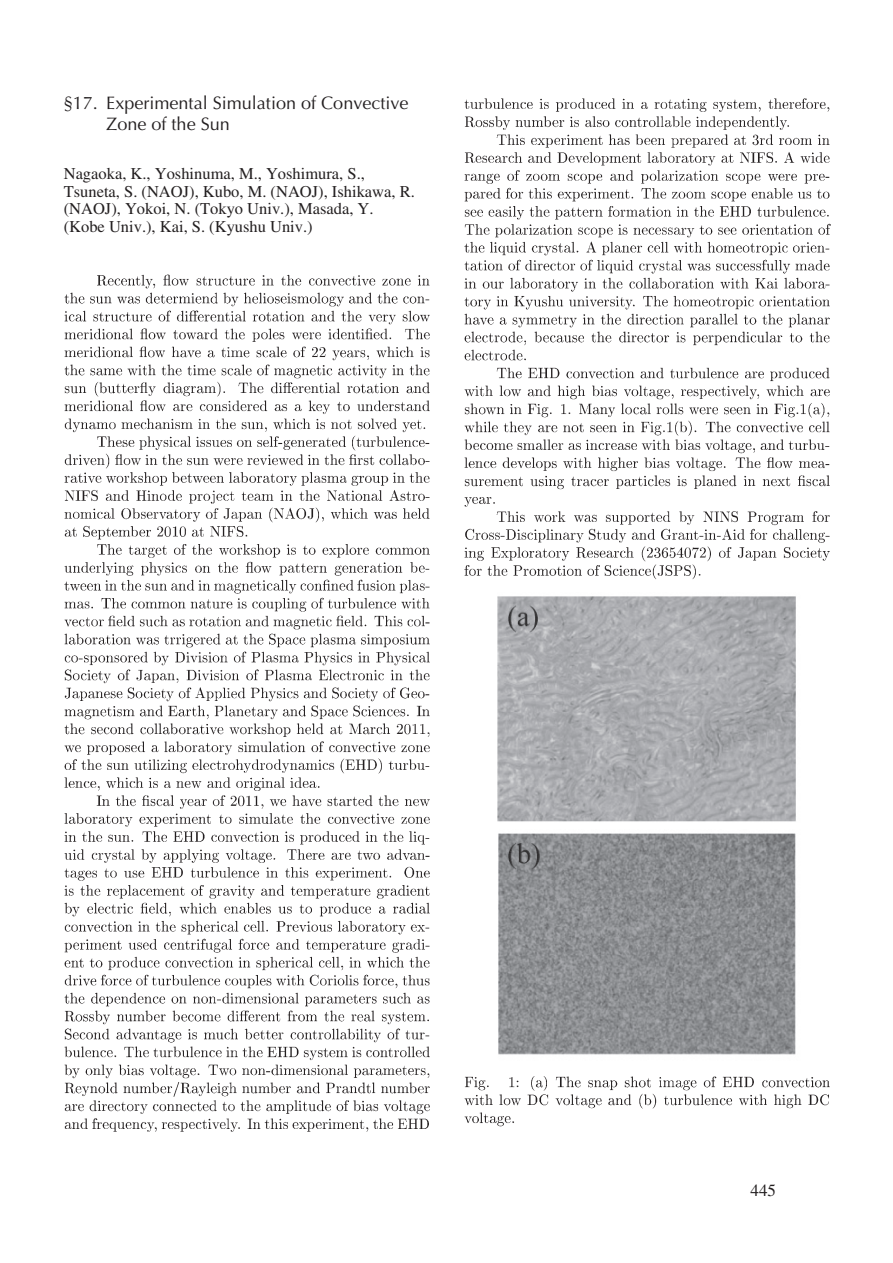
<style>
.page{position:relative;width:893px;height:1263px;background:#fff}
.page>*{position:absolute;margin:0;border:0;box-sizing:border-box;transform-origin:0 0}
.t1{font:18px/21.3px "Optima LT Std";color:#231f20}
.t2{font:16.95px "Times LT Std";color:#231f20}
.t3{font:16.5px/17.5px "Times LT Std";color:#231f20}
</style>
<div class="page">
<img style="left:64px;top:98px;width:767px;height:1034px">
<div style="left:43px;top:85px;width:408px;height:179px;background:#fff"></div>
<p class="t1" style="left:106px;top:92px;width:304px;text-indent:-43px">§17. Experimental Simulation of Convective<br>Zone of the Sun</p>
<p class="t3" style="left:64px;top:165px;width:352px">Nagaoka, K., Yoshinuma, M., Yoshimura, S., Tsuneta, S. (NAOJ), Kubo, M. (NAOJ), Ishikawa, R. (NAOJ), Yokoi, N. (Tokyo Univ.), Masada, Y. (Kobe Univ.), Kai, S. (Kyushu Univ.)</p>
<p class="t2" style="left:750px;top:1181px;width:27px">445</p>
</div>
